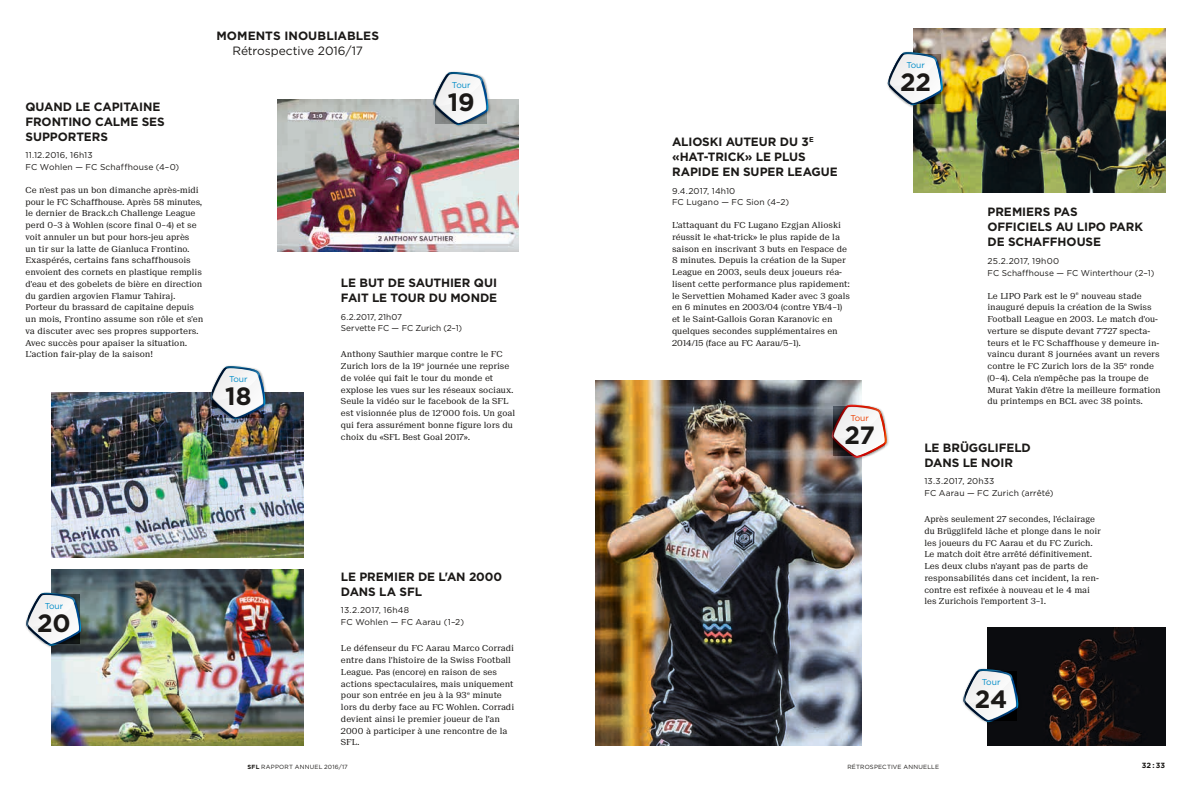
<style>
.page{position:relative;width:1191px;height:794px;background:#fff}
.page>*{position:absolute;margin:0;border:0;box-sizing:border-box;transform-origin:0 0}
.t1{font:700 25px "Gotham";letter-spacing:-.005em;color:#1b1917}
.t2{font:700 12px/15px "Gotham";letter-spacing:-.005em;color:#1b1917}
.t3{font:12px "Gotham";letter-spacing:-.01em;color:#1b1917}
.t4{font:8.5px/11.7px "Gotham";letter-spacing:.01em;color:#1b1917}
.t5{font:8.5px/11.8px "Gotham";letter-spacing:-.01em;color:#1b1917}
.t6{font:8.5px "Gotham";color:#008cc8}
.t7{font:8.5px "Gotham";color:#eb3f00}
.t8{font:8.2px/11.7px "Suisse Neue";color:#1b1917}
.t9{font:700 7.5px "Gotham";color:#1b1917}
.t10{font:6px "Gotham";letter-spacing:.03em;color:#1b1917}
.s1{font-weight:700}
</style>
<div class="page">
<img style="left:278px;top:99px;width:241px;height:153px">
<img style="left:51px;top:393px;width:253px;height:164px">
<img style="left:987px;top:628px;width:178px;height:117px">
<img style="left:913px;top:28px;width:252px;height:165px">
<img style="left:595px;top:381px;width:266px;height:364px">
<img style="left:51px;top:569px;width:253px;height:176px">
<img style="left:25px;top:590px;width:60px;height:60px">
<svg style="left:26px;top:593px;width:55px;height:53px"></svg>
<img style="left:962px;top:666px;width:60px;height:60px">
<svg style="left:963px;top:669px;width:55px;height:53px"></svg>
<img style="left:905px;top:50px;width:41px;height:59px">
<svg style="left:887px;top:52px;width:56px;height:53px"></svg>
<img style="left:829px;top:402px;width:60px;height:60px">
<svg style="left:831px;top:405px;width:56px;height:53px"></svg>
<img style="left:208px;top:365px;width:61px;height:58px">
<svg style="left:210px;top:366px;width:56px;height:53px"></svg>
<img style="left:431px;top:71px;width:61px;height:58px">
<svg style="left:433px;top:72px;width:55px;height:53px"></svg>
<h2 class="t2" style="left:26px;top:99px;width:141px">QUAND LE CAPITAINE<br>FRONTINO CALME SES<br>SUPPORTERS</h2>
<p class="t4" style="left:26px;top:149px;width:155px">11.12.2016, 16h13<br>FC Wohlen — FC Schaffhouse (4–0)</p>
<p class="t8" style="left:26px;top:184px;width:179px">Ce n'est pas un bon dimanche après-midi pour le FC Schaffhouse. Après 58 minutes, le dernier de Brack.ch Challenge League perd 0–3 à Wohlen (score final 0–4) et se voit annuler un but pour hors-jeu après<br>un tir sur la latte de Gianluca Frontino.<br>Exaspérés, certains fans schaffhousois envoient des cornets en plastique remplis d'eau et des gobelets de bière en direction du gardien argovien Flamur Tahiraj.<br>Porteur du brassard de capitaine depuis un mois, Frontino assume son rôle et s'en va discuter avec ses propres supporters.<br>Avec succès pour apaiser la situation.<br>L'action fair-play de la saison!</p>
<p class="t6" style="left:45px;top:601px;width:20px">Tour</p>
<h1 class="t1" style="left:37px;top:608px;width:35px">20</h1>
<h2 class="t2" style="left:216px;top:28px;width:164px">MOMENTS INOUBLIABLES</h2>
<h2 class="t3" style="left:232px;top:44px;width:132px">Rétrospective 2016/17</h2>
<p class="t6" style="left:452px;top:80px;width:20px">Tour</p>
<h1 class="t1" style="left:448px;top:88px;width:29px">19</h1>
<p class="t6" style="left:229px;top:374px;width:20px">Tour</p>
<h1 class="t1" style="left:225px;top:382px;width:28px">18</h1>
<h2 class="t2" style="left:341px;top:275px;width:158px">LE BUT DE SAUTHIER QUI<br>FAIT LE TOUR DU MONDE</h2>
<p class="t5" style="left:341px;top:311px;width:123px">6.2.2017, 21h07<br>Servette FC — FC Zurich (2–1)</p>
<p class="t8" style="left:341px;top:349px;width:175px">Anthony Sauthier marque contre le FC Zurich lors de la 19<sup>e</sup> journée une reprise de volée qui fait le tour du monde et explose les vues sur les réseaux sociaux.<br>Seule la vidéo sur le facebook de la SFL est visionnée plus de 12'000 fois. Un goal qui fera assurément bonne figure lors du choix du «SFL Best Goal 2017».</p>
<h2 class="t2" style="left:341px;top:569px;width:163px">LE PREMIER DE L'AN 2000<br>DANS LA SFL</h2>
<p class="t4" style="left:341px;top:604px;width:125px">13.2.2017, 16h48<br>FC Wohlen — FC Aarau (1–2)</p>
<p class="t8" style="left:341px;top:642px;width:175px">Le défenseur du FC Aarau Marco Corradi entre dans l'histoire de la Swiss Football League. Pas (encore) en raison de ses actions spectaculaires, mais uniquement pour son entrée en jeu à la 93<sup>e</sup> minute lors du derby face au FC Wohlen. Corradi devient ainsi le premier joueur de l'an 2000 à participer à une rencontre de la SFL.</p>
<h2 class="t2" style="left:672px;top:134px;width:167px">ALIOSKI AUTEUR DU 3<sup>E </sup>«HAT-TRICK» LE PLUS<br>RAPIDE EN SUPER LEAGUE</h2>
<p class="t4" style="left:672px;top:185px;width:119px">9.4.2017, 14h10<br>FC Lugano — FC Sion (4–2)</p>
<p class="t8" style="left:672px;top:219px;width:179px">L'attaquant du FC Lugano Ezgjan Alioski réussit le «hat-trick» le plus rapide de la saison en inscrivant 3 buts en l'espace de 8 minutes. Depuis la création de la Super League en 2003, seuls deux joueurs réa&shy;lisent cette performance plus rapidement: le Servettien Mohamed Kader avec 3 goals en 6 minutes en 2003/04 (contre YB/4–1) et le Saint-Gallois Goran Karanovic en quelques secondes supplémentaires en 2014/15 (face au FC Aarau/5–1).</p>
<p class="t7" style="left:850px;top:413px;width:20px">Tour</p>
<h1 class="t1" style="left:844px;top:420px;width:32px">27</h1>
<p class="t6" style="left:906px;top:60px;width:20px">Tour</p>
<h1 class="t1" style="left:900px;top:68px;width:33px">22</h1>
<h2 class="t2" style="left:987px;top:204px;width:157px">PREMIERS PAS<br>OFFICIELS AU LIPO PARK<br>DE SCHAFFHOUSE</h2>
<p class="t4" style="left:987px;top:255px;width:168px">25.2.2017, 19h00<br>FC Schaffhouse — FC Winterthour (2–1)</p>
<p class="t8" style="left:987px;top:290px;width:175px">Le LIPO Park est le 9<sup>e</sup> nouveau stade inauguré depuis la création de la Swiss Football League en 2003. Le match d'ou&shy;verture se dispute devant 7'727 specta&shy;teurs et le FC Schaffhouse y demeure in&shy;vaincu durant 8 journées avant un revers contre le FC Zurich lors de la 35<sup>e</sup> ronde (0–4). Cela n'empêche pas la troupe de Murat Yakin d'être la meilleure formation du printemps en BCL avec 38 points.</p>
<h2 class="t2" style="left:924px;top:439px;width:108px">LE BRÜGGLIFELD<br>DANS LE NOIR</h2>
<p class="t4" style="left:924px;top:475px;width:131px">13.3.2017, 20h33<br>FC Aarau — FC Zurich (arrêté)</p>
<p class="t8" style="left:924px;top:513px;width:178px">Après seulement 27 secondes, l'éclairage du Brügglifeld lâche et plonge dans le noir les joueurs du FC Aarau et du FC Zurich.<br>Le match doit être arrêté définitivement.<br>Les deux clubs n'ayant pas de parts de responsabilités dans cet incident, la ren&shy;contre est refixée à nouveau et le 4 mai les Zurichois l'emportent 3–1.</p>
<p class="t6" style="left:982px;top:677px;width:20px">Tour</p>
<h1 class="t1" style="left:975px;top:685px;width:34px">24</h1>
<p class="t10" style="left:248px;top:763px;width:102px"><span class="s1">SFL</span> RAPPORT ANNUEL 2016/17</p>
<p class="t10" style="left:847px;top:763px;width:93px">RÉTROSPECTIVE ANNUELLE</p>
<p class="t9" style="left:1141px;top:761px;width:25px">32:33</p>
</div>
